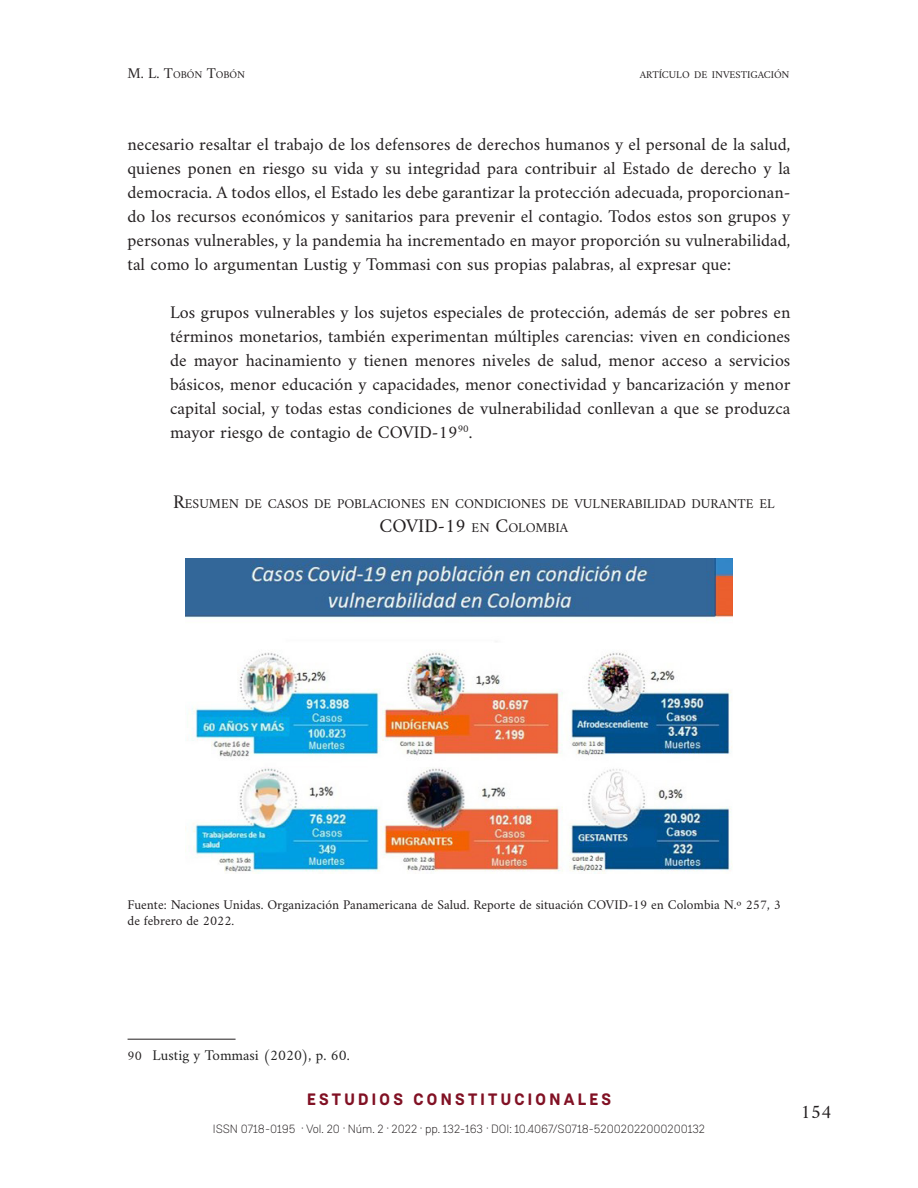
<style>
.page{position:relative;width:918px;height:1188px;background:#fff}
.page>*{position:absolute;margin:0;border:0;box-sizing:border-box;transform-origin:0 0}
.sub_cuerpo{font:19.5px "Amiri";color:#231f20}
.t1{font:19.5px "Amiri";color:#231f20}
.CON_SANGRIA{font:18px/24px "Amiri";color:#231f20;text-align:justify}
.cuerpo{font:18px/24px "Amiri";color:#231f20;text-align:justify}
.t2{font:700 16.5px "Weissenhof Grotesk";letter-spacing:.2em;color:#811124}
.pie{font:15px "Amiri";color:#222}
.sub_cuerpo-2{font:13.65px "Amiri";color:#231f20}
.pie-2{font:13.5px/16.2px "Amiri";color:#231f20}
.t3{font:300 12px "Weissenhof Grotesk";color:#231f20}
.t4{font:10.5px "Amiri";letter-spacing:-.005em;color:#231f20}
.s1{font-size:15px}
.s2{font-size:19.5px}
.s3{font-size:13.5px;color:#231f20}
</style>
<div class="page">
<img style="left:186px;top:559px;width:546px;height:314px">
<hr style="left:128px;top:1039px;width:108px;height:1px;background:#231f20">
<p class="t4" style="left:128px;top:68px;width:119px"><span class="s1">M. L. T</span>OBÓN <span class="s1">T</span>OBÓN</p>
<p class="t4" style="left:640px;top:68px;width:151px">ARTÍCULO DE INVESTIGACIÓN</p>
<p class="CON_SANGRIA" style="left:128px;top:132px;width:664px">necesario resaltar el trabajo de los defensores de derechos humanos y el personal de la salud, quienes ponen en riesgo su vida y su integridad para contribuir al Estado de derecho y la democracia. A todos ellos, el Estado les debe garantizar la protección adecuada, proporcionan&shy;do los recursos económicos y sanitarios para prevenir el contagio. Todos estos son grupos y personas vulnerables, y la pandemia ha incrementado en mayor proporción su vulnerabilidad, tal como lo argumentan Lustig y Tommasi con sus propias palabras, al expresar que:</p>
<p class="cuerpo" style="left:170px;top:300px;width:622px">Los grupos vulnerables y los sujetos especiales de protección, además de ser pobres en términos monetarios, también experimentan múltiples carencias: viven en condiciones de mayor hacinamiento y tienen menores niveles de salud, menor acceso a servicios básicos, menor educación y capacidades, menor conectividad y bancarización y menor capital social, y todas estas condiciones de vulnerabilidad conllevan a que se produzca mayor riesgo de contagio de COVID-19<sup>90</sup>.</p>
<p class="sub_cuerpo-2" style="left:173px;top:495px;width:603px"><span class="s2">R</span>ESUMEN DE CASOS DE POBLACIONES EN CONDICIONES DE VULNERABILIDAD DURANTE EL</p>
<p class="sub_cuerpo" style="left:380px;top:513px;width:13px">COVID</p>
<p class="sub_cuerpo-2" style="left:438px;top:519px;width:132px"><span class="s2">-19</span> EN <span class="s2">C</span>OLOMBIA</p>
<p class="pie-2" style="left:128px;top:896px;width:655px">Fuente: Naciones Unidas. Organización Panamericana de Salud. Reporte de situación COVID-19 en Colombia N.º 257, 3 de febrero de 2022.</p>
<p class="pie" style="left:128px;top:1046px;width:224px"><span class="s3">90</span> Lustig y Tommasi (2020), p. 60.</p>
<p class="t2" style="left:307px;top:1089px;width:306px">ESTUDIOS CONSTITUCIONALES</p>
<p class="t3" style="left:213px;top:1122px;width:494px">ISSN 0718-0195 · Vol. 20 · Núm. 2 · 2022 · pp. 132-163 · DOI: 10.4067/S0718-52002022000200132</p>
<p class="t1" style="left:800px;top:1099px;width:33px">154</p>
</div>
